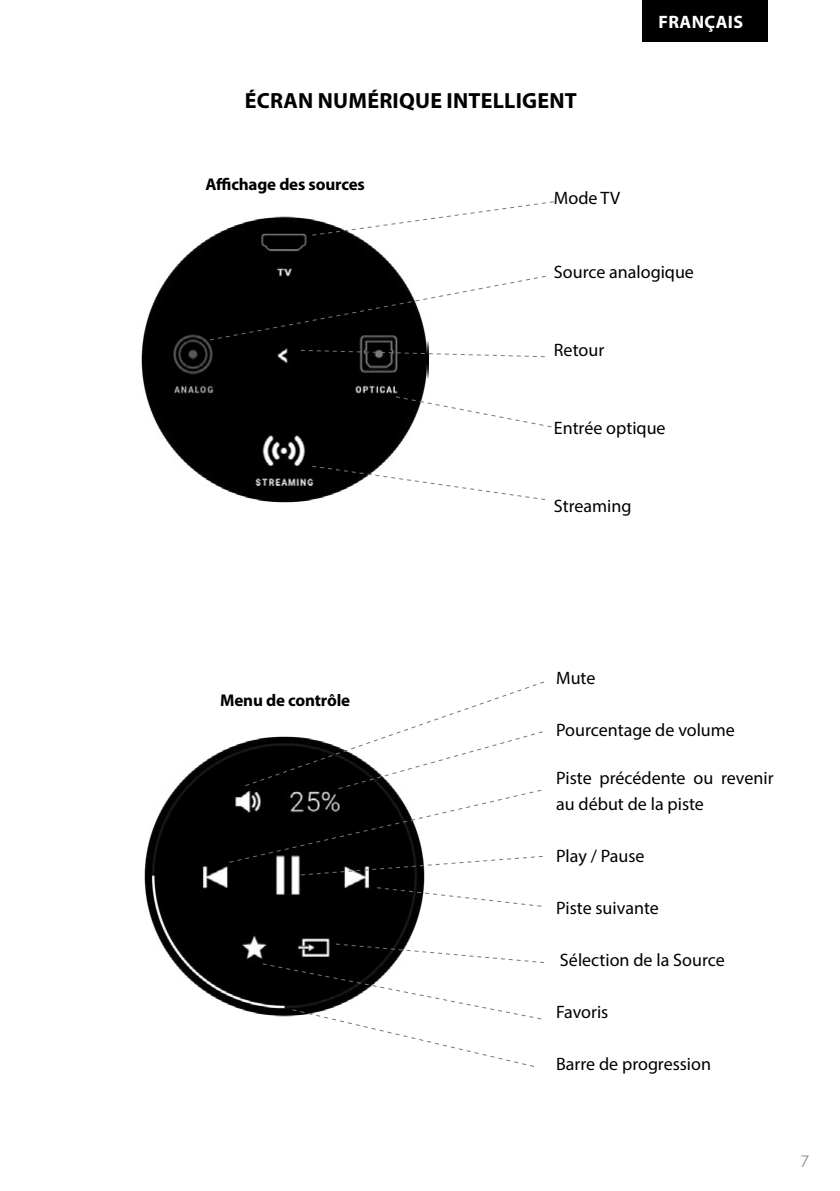
<style>
.page{position:relative;width:840px;height:1191px;background:#fff}
.page>*{position:absolute;margin:0;border:0;box-sizing:border-box;transform-origin:0 0}
.t1{font:700 22px "Myriad Pro";letter-spacing:.01em;color:#000}
.t2{font:18px/26px "Myriad Pro";color:#000}
.t3{font:700 18px "Myriad Pro";letter-spacing:.02em;color:#fff}
.t4{font:700 17px "Myriad Pro";letter-spacing:-.01em;color:#000}
.t5{font:16px "Century Gothic";color:#8e8e8d}
</style>
<div class="page">
<div style="left:641px;top:0;width:126px;height:41px;background:#000"></div>
<img style="left:144px;top:748px;width:281px;height:267px">
<img style="left:141px;top:216px;width:287px;height:287px">
<svg style="left:375px;top:886px;width:167px;height:21px"></svg>
<svg style="left:261px;top:943px;width:284px;height:124px"></svg>
<svg style="left:311px;top:201px;width:243px;height:35px"></svg>
<svg style="left:209px;top:275px;width:337px;height:66px"></svg>
<svg style="left:299px;top:349px;width:246px;height:9px"></svg>
<svg style="left:394px;top:395px;width:158px;height:33px"></svg>
<svg style="left:311px;top:465px;width:235px;height:36px"></svg>
<svg style="left:228px;top:681px;width:316px;height:195px"></svg>
<p class="t1" style="left:244px;top:86px;width:333px">ÉCRAN NUMÉRIQUE INTELLIGENT</p>
<p class="t4" style="left:205px;top:173px;width:161px">Affichage des sources</p>
<p class="t2" style="left:553px;top:185px;width:68px">Mode TV</p>
<p class="t3" style="left:658px;top:10px;width:86px">FRANÇAIS</p>
<p class="t2" style="left:553px;top:259px;width:141px">Source analogique</p>
<p class="t2" style="left:553px;top:337px;width:52px">Retour</p>
<p class="t2" style="left:553px;top:415px;width:113px">Entrée optique</p>
<p class="t2" style="left:553px;top:493px;width:79px">Streaming</p>
<p class="t4" style="left:220px;top:689px;width:131px">Menu de contrôle</p>
<p class="t2" style="left:556px;top:664px;width:41px">Mute</p>
<p class="t2" style="left:556px;top:717px;width:180px">Pourcentage de volume</p>
<p class="t2" style="left:556px;top:765px;width:219px">Piste précédente ou revenir au début de la piste</p>
<p class="t2" style="left:556px;top:843px;width:90px">Play / Pause</p>
<p class="t2" style="left:556px;top:895px;width:104px">Piste suivante</p>
<p class="t2" style="left:559px;top:947px;width:166px">Sélection de la Source</p>
<p class="t2" style="left:556px;top:999px;width:54px">Favoris</p>
<p class="t2" style="left:556px;top:1051px;width:156px">Barre de progression</p>
<p class="t5" style="left:800px;top:1149px;width:10px">7</p>
</div>
